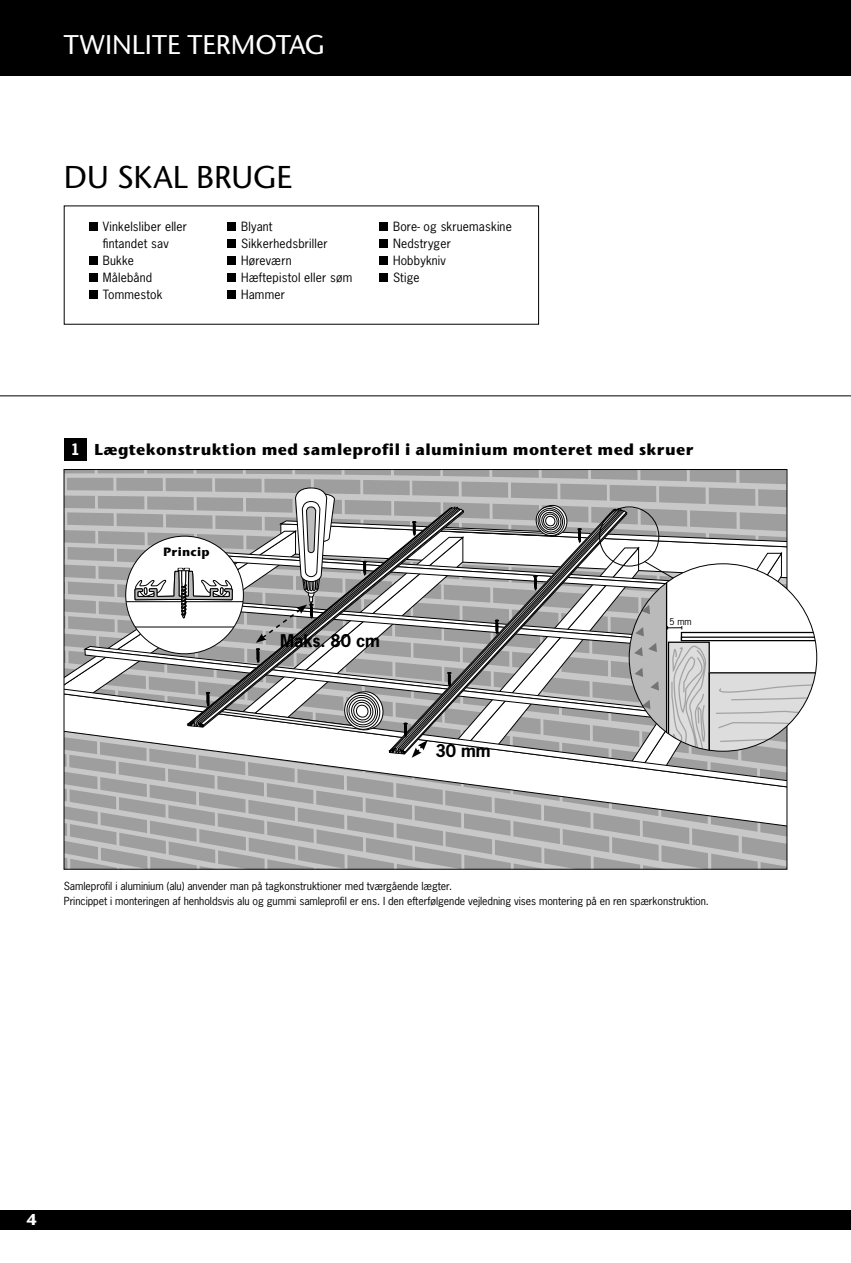
<style>
.page{position:relative;width:851px;height:1263px;background:#fff}
.page>*{position:absolute;margin:0;border:0;box-sizing:border-box;transform-origin:0 0}
.t1{font:500 31.5px "Stone Sans ITC Std";color:#000}
.t2{font:500 27px "Stone Sans ITC Std";color:#fff}
.t3{font:700 16.5px "News Gothic Std";letter-spacing:-.005em;color:#000}
.t4{font:700 15.75px "Stone Sans ITC Std";letter-spacing:.025em;color:#000}
.t5{font:700 15.75px "Stone Sans ITC Std";color:#fff}
.t6{font:12px/17px "News Gothic Std";letter-spacing:.015em;color:#000}
.t7{font:700 12px "Stone Sans ITC Std";letter-spacing:.025em;color:#000}
.t8{font:10.5px/15px "News Gothic Std";letter-spacing:-.005em;color:#000}
.t9{font:9px "News Gothic Std";color:#000}
.s1{font-family:"News Gothic Std";font-size:14.85px;color:#fff}
</style>
<div class="page">
<hr style="left:850px;top:0;width:1px;height:75px;background:#000">
<div style="left:0;top:0;width:850px;height:75px;background:#000"></div>
<div style="left:64px;top:438px;width:23px;height:23px;background:#000"></div>
<svg style="left:64px;top:469px;width:752px;height:400px"></svg>
<div style="left:89px;top:222px;width:9px;height:9px;background:#000"></div>
<div style="left:89px;top:256px;width:9px;height:9px;background:#000"></div>
<div style="left:89px;top:273px;width:9px;height:9px;background:#000"></div>
<div style="left:89px;top:290px;width:9px;height:9px;background:#000"></div>
<div style="left:227px;top:222px;width:9px;height:9px;background:#000"></div>
<div style="left:227px;top:239px;width:9px;height:9px;background:#000"></div>
<div style="left:227px;top:256px;width:9px;height:9px;background:#000"></div>
<div style="left:227px;top:273px;width:9px;height:9px;background:#000"></div>
<div style="left:227px;top:290px;width:9px;height:9px;background:#000"></div>
<div style="left:379px;top:222px;width:9px;height:9px;background:#000"></div>
<div style="left:379px;top:239px;width:9px;height:9px;background:#000"></div>
<div style="left:379px;top:256px;width:9px;height:9px;background:#000"></div>
<div style="left:379px;top:273px;width:9px;height:9px;background:#000"></div>
<hr style="left:0;top:395px;width:850px;height:1px;background:#000">
<div style="left:0;top:1210px;width:850px;height:19px;background:#000"></div>
<h2 class="t2" style="left:64px;top:28px;width:262px">TWINLITE TERMOTAG</h2>
<h1 class="t1" style="left:64px;top:158px;width:230px">DU SKAL BRUGE</h1>
<p class="t6" style="left:103px;top:218px;width:86px">Vinkelsliber eller fintandet sav<br>Bukke<br>Målebånd<br>Tommestok</p>
<p class="t6" style="left:241px;top:218px;width:113px">Blyant<br>Sikkerhedsbriller<br>Høreværn<br>Hæftepistol eller søm<br>Hammer</p>
<p class="t6" style="left:393px;top:218px;width:120px">Bore- og skruemaskine<br>Nedstryger<br>Hobbykniv<br>Stige</p>
<h3 class="t4" style="left:71px;top:439px;width:624px"><span class="s1">1</span> Lægtekonstruktion med samleprofil i aluminium monteret med skruer</h3>
<p class="t7" style="left:163px;top:544px;width:48px">Princip</p>
<h3 class="t3" style="left:280px;top:629px;width:101px">Maks. 80 cm</h3>
<h3 class="t3" style="left:435px;top:740px;width:56px">30 mm</h3>
<p class="t9" style="left:669px;top:615px;width:24px">5 mm</p>
<p class="t8" style="left:64px;top:879px;width:646px">Samleprofil i aluminium (alu) anvender man på tagkonstruktioner med tværgående lægter.<br>Princippet i monteringen af henholdsvis alu og gummi samleprofil er ens. I den efterfølgende vejledning vises montering på en ren spærkonstruktion.</p>
<h3 class="t5" style="left:27px;top:1209px;width:12px">4</h3>
</div>
